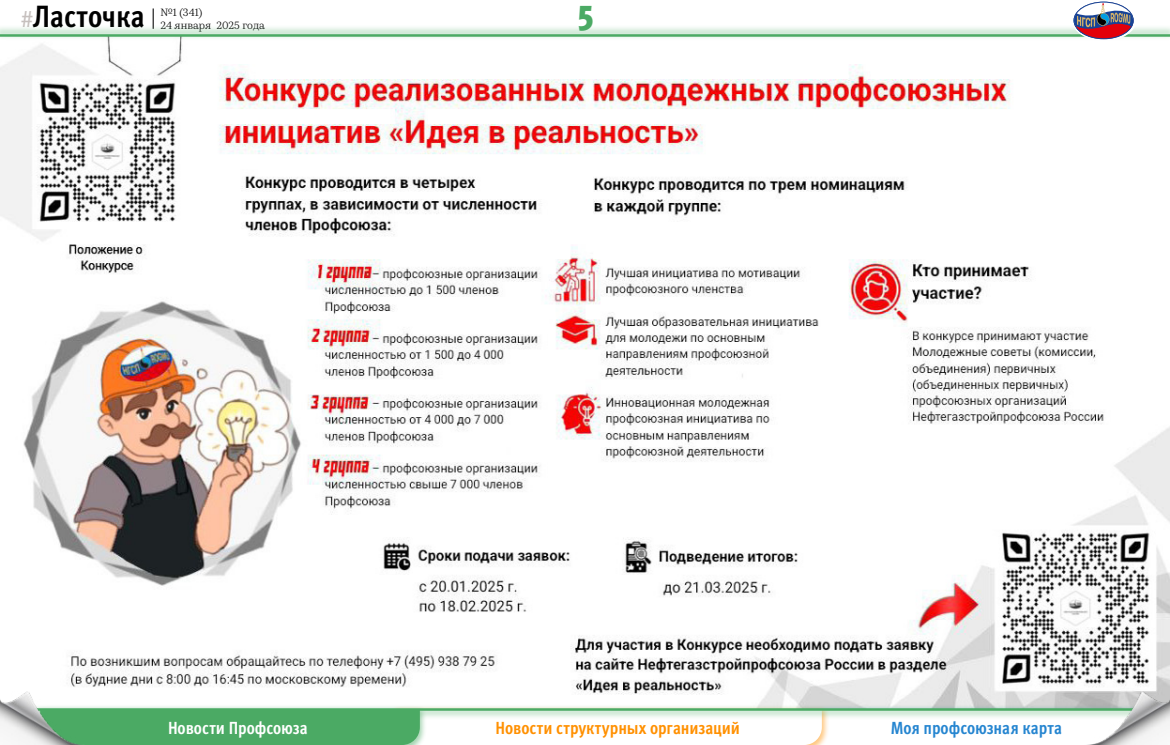
<style>
.page{position:relative;width:1170px;height:745px;background:#fff}
.page>*{position:absolute;margin:0;border:0;box-sizing:border-box;transform-origin:0 0}
.t1{font:900 condensed 36.25px "Meta Pro";color:#4baa64}
.t2{font:700 condensed 30.75px "Meta Pro";color:#000}
.t3{font:700 condensed 17.5px "Meta Pro";color:#ff9000}
.t4{font:700 condensed 17.5px "Meta Pro";letter-spacing:-.005em;color:#2585d0}
.t5{font:700 condensed 17.5px "Meta Pro";color:#fff}
.t6{font:10.62px/12.5px "Kazimir Text";color:#000}
.s1{font-weight:400;font-stretch:normal;font-size:22.5px;color:#c6c0be}
</style>
<div class="page">
<img style="left:0;top:41px;width:1169px;height:662px">
<svg style="left:153px;top:8px;width:1px;height:16px"></svg>
<div style="left:0;top:24px;width:1169px;height:17px;background:#4baa64;opacity:.3"></div>
<hr style="left:0;top:34px;width:1169px;height:3px;background:#4baa64">
<svg style="left:87px;top:720px;width:741px;height:24px"></svg>
<div style="left:0;top:703px;width:1169px;height:17px;background:#4baa64;opacity:.3"></div>
<hr style="left:0;top:707px;width:1169px;height:3px;background:#4baa64">
<img style="left:0;top:691px;width:87px;height:53px">
<img style="left:1082px;top:691px;width:87px;height:53px">
<svg style="left:1072px;top:2px;width:63px;height:38px"></svg>
<div style="left:1072px;top:0;width:63px;height:41px;border:1px solid #fff;border-radius:50%"></div>
<h2 class="t2" style="left:21px;top:-7px;width:125px"><span class="s1">#</span>Ласточка</h2>
<p class="t6" style="left:160px;top:6px;width:106px">№1 (341)<br>24 января 2025 года</p>
<h1 class="t1" style="left:577px;top:-12px;width:17px">5</h1>
<p class="t5" style="left:168px;top:713px;width:141px">Новости Профсоюза</p>
<p class="t3" style="left:495px;top:713px;width:246px">Новости структурных организаций</p>
<p class="t4" style="left:890px;top:713px;width:173px">Моя профсоюзная карта</p>
</div>
